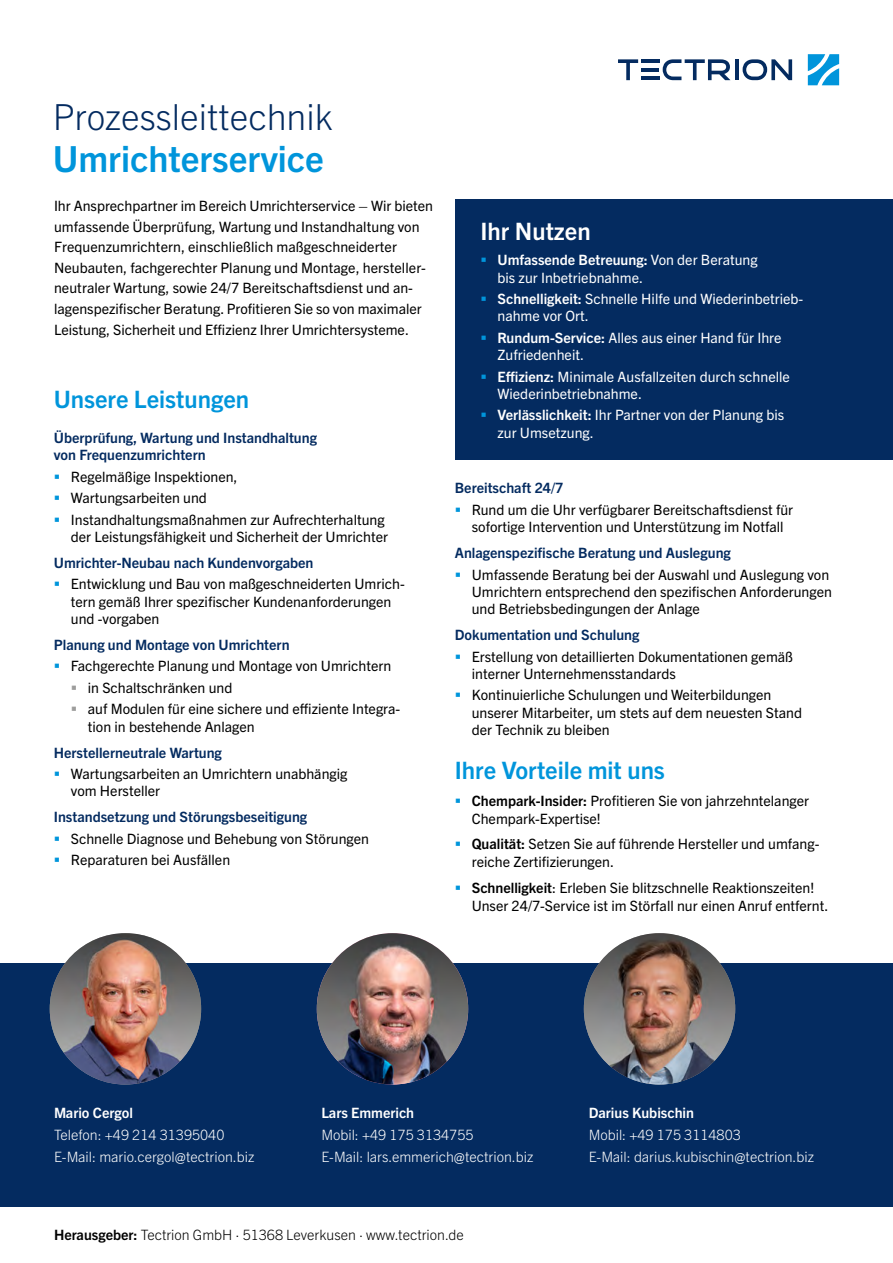
<style>
.page{position:relative;width:893px;height:1263px;background:#fff}
.page>*{position:absolute;margin:0;border:0;box-sizing:border-box;transform-origin:0 0}
.t1{font:300 36px/42px "Trade Gothic Next LT Pro";color:#042b60}
.t2{font:700 24px "Trade Gothic Next LT Pro";color:#0095db}
.t3{font:700 24px "Trade Gothic Next LT Pro";color:#fff}
.t4{font:14.25px/17.2px "Trade Gothic Next LT Pro";color:#000}
.t5{font:14.25px/17.2px "Trade Gothic Next LT Pro";color:#fff}
.Fließtext{font:700 14.25px/17.2px "Trade Gothic Next LT Pro";color:#042b60}
.t6{font:300 14.25px "Trade Gothic Next LT Pro";color:#fff}
.t7{font:300 14.25px "Trade Gothic Next LT Pro";color:#000}
.t8{font:700 14.25px "Trade Gothic Next LT Pro";color:#fff}
.s1{font-weight:700;color:#0095db}
.s2{font-weight:700}
</style>
<div class="page">
<div style="left:0;top:963px;width:893px;height:243px;background:#042b60"></div>
<img style="left:317px;top:933px;width:151px;height:151px;border-radius:76px">
<svg style="left:808px;top:54px;width:31px;height:31px"></svg>
<svg style="left:618px;top:59px;width:20px;height:21px"></svg>
<svg style="left:663px;top:59px;width:67px;height:21px"></svg>
<hr style="left:735px;top:59px;width:3px;height:21px;background:#042b60">
<svg style="left:743px;top:59px;width:49px;height:21px"></svg>
<hr style="left:641px;top:68px;width:18px;height:3px;background:#042b60">
<hr style="left:641px;top:59px;width:18px;height:4px;background:#042b60">
<hr style="left:641px;top:77px;width:18px;height:3px;background:#042b60">
<div style="left:455px;top:200px;width:438px;height:260px;background:#042b60"></div>
<img style="left:584px;top:933px;width:151px;height:151px;border-radius:76px">
<img style="left:50px;top:933px;width:151px;height:151px;border-radius:76px">
<p class="t1" style="left:53px;top:93px;width:282px">Prozessleittechnik<br><span class="s1">Umrichterservice</span></p>
<p class="t4" style="left:54px;top:194px;width:381px;line-height:20.7px">Ihr Ansprechpartner im Bereich Umrichterservice – Wir bieten umfassende Überprüfung, Wartung und Instandhaltung von Frequenzumrichtern, einschließlich maßgeschneiderter Neubauten, fachgerechter Planung und Montage, hersteller&shy;neutraler Wartung, sowie 24/7 Bereitschaftsdienst und an&shy;lagenspezifischer Beratung. Profitieren Sie so von maximaler Leistung, Sicherheit und Effizienz Ihrer Umrichtersysteme.</p>
<p class="t2" style="left:54px;top:382px;width:197px">Unsere Leistungen</p>
<p class="Fließtext" style="left:54px;top:428px;width:265px">Überprüfung, Wartung und Instandhaltung von Frequenzumrichtern</p>
<p class="t4" style="left:71px;top:467px;width:168px">Regelmäßige Inspektionen,</p>
<p class="t4" style="left:71px;top:488px;width:138px">Wartungsarbeiten und</p>
<p class="t4" style="left:71px;top:510px;width:319px">Instandhaltungsmaßnahmen zur Aufrechterhaltung der Leistungsfähigkeit und Sicherheit der Umrichter</p>
<p class="Fließtext" style="left:54px;top:553px;width:261px">Umrichter-Neubau nach Kundenvorgaben</p>
<p class="t4" style="left:71px;top:575px;width:335px">Entwicklung und Bau von maßgeschneiderten Umrich&shy;tern gemäß Ihrer spezifischer Kundenanforderungen und -vorgaben</p>
<p class="Fließtext" style="left:54px;top:635px;width:237px">Planung und Montage von Umrichtern</p>
<p class="t4" style="left:71px;top:657px;width:322px">Fachgerechte Planung und Montage von Umrichtern</p>
<p class="t4" style="left:88px;top:678px;width:146px">in Schaltschränken und</p>
<p class="t4" style="left:88px;top:700px;width:314px">auf Modulen für eine sichere und effiziente Integra&shy;tion in bestehende Anlagen</p>
<p class="Fließtext" style="left:54px;top:743px;width:170px">Herstellerneutrale Wartung</p>
<p class="t4" style="left:71px;top:764px;width:278px">Wartungsarbeiten an Umrichtern unabhängig vom Hersteller</p>
<p class="Fließtext" style="left:54px;top:808px;width:255px">Instandsetzung und Störungsbeseitigung</p>
<p class="t4" style="left:71px;top:829px;width:300px">Schnelle Diagnose und Behebung von Störungen</p>
<p class="t4" style="left:71px;top:851px;width:161px">Reparaturen bei Ausfällen</p>
<p class="t3" style="left:480px;top:214px;width:112px">Ihr Nutzen</p>
<p class="t5" style="left:497px;top:251px;width:262px"><span class="s2">Umfassende Betreuung:</span> Von der Beratung bis zur Inbetriebnahme.</p>
<p class="t5" style="left:497px;top:289px;width:306px"><span class="s2">Schnelligkeit:</span> Schnelle Hilfe und Wiederinbetrieb&shy;nahme vor Ort.</p>
<p class="t5" style="left:497px;top:328px;width:286px"><span class="s2">Rundum-Service:</span> Alles aus einer Hand für Ihre<br>Zufriedenheit.</p>
<p class="t5" style="left:497px;top:367px;width:294px"><span class="s2">Effizienz:</span> Minimale Ausfallzeiten durch schnelle<br>Wiederinbetriebnahme.</p>
<p class="t5" style="left:497px;top:406px;width:288px"><span class="s2">Verlässlichkeit:</span> Ihr Partner von der Planung bis zur Umsetzung.</p>
<p class="Fließtext" style="left:455px;top:478px;width:110px">Bereitschaft 24/7</p>
<p class="t4" style="left:472px;top:500px;width:323px">Rund um die Uhr verfügbarer Bereitschaftsdienst für sofortige Intervention und Unterstützung im Notfall</p>
<p class="Fließtext" style="left:455px;top:543px;width:278px">Anlagenspezifische Beratung und Auslegung</p>
<p class="t4" style="left:472px;top:565px;width:362px">Umfassende Beratung bei der Auswahl und Auslegung von<br>Umrichtern entsprechend den spezifischen Anforderungen und Betriebsbedingungen der Anlage</p>
<p class="Fließtext" style="left:455px;top:625px;width:186px">Dokumentation und Schulung</p>
<p class="t4" style="left:472px;top:647px;width:323px">Erstellung von detaillierten Dokumentationen gemäß interner Unternehmensstandards</p>
<p class="t4" style="left:472px;top:685px;width:332px">Kontinuierliche Schulungen und Weiterbildungen unserer Mitarbeiter, um stets auf dem neuesten Stand der Technik zu bleiben</p>
<p class="t2" style="left:455px;top:753px;width:212px">Ihre Vorteile mit uns</p>
<p class="t4" style="left:472px;top:790px;width:339px;line-height:18px"><span class="s2">Chempark-Insider:</span> Profitieren Sie von jahrzehntelanger<br>Chempark-Expertise!</p>
<p class="t4" style="left:472px;top:834px;width:348px;line-height:18px"><span class="s2">Qualität:</span> Setzen Sie auf führende Hersteller und umfang&shy;reiche Zertifizierungen.</p>
<p class="t4" style="left:472px;top:877px;width:358px;line-height:18px"><span class="s2">Schnelligkeit</span>: Erleben Sie blitzschnelle Reaktionszeiten!<br>Unser 24/7-Service ist im Störfall nur einen Anruf entfernt.</p>
<p class="t8" style="left:54px;top:1103px;width:80px">Mario Cergol</p>
<p class="t6" style="left:54px;top:1125px;width:172px">Telefon: +49 214 31395040</p>
<p class="t6" style="left:54px;top:1147px;width:202px">E-Mail: mario.cergol@tectrion.biz</p>
<p class="t8" style="left:321px;top:1103px;width:94px">Lars Emmerich</p>
<p class="t6" style="left:321px;top:1125px;width:154px">Mobil: +49 175 3134755</p>
<p class="t6" style="left:321px;top:1147px;width:214px">E-Mail: lars.emmerich@tectrion.biz</p>
<p class="t7" style="left:54px;top:1224px;width:411px"><span class="s2">Herausgeber:</span> Tectrion GmbH · 51368 Leverkusen · www.tectrion.de</p>
<p class="t8" style="left:589px;top:1103px;width:107px">Darius Kubischin</p>
<p class="t6" style="left:589px;top:1125px;width:154px">Mobil: +49 175 3114803</p>
<p class="t6" style="left:589px;top:1147px;width:227px">E-Mail: darius.kubischin@tectrion.biz</p>
</div>
